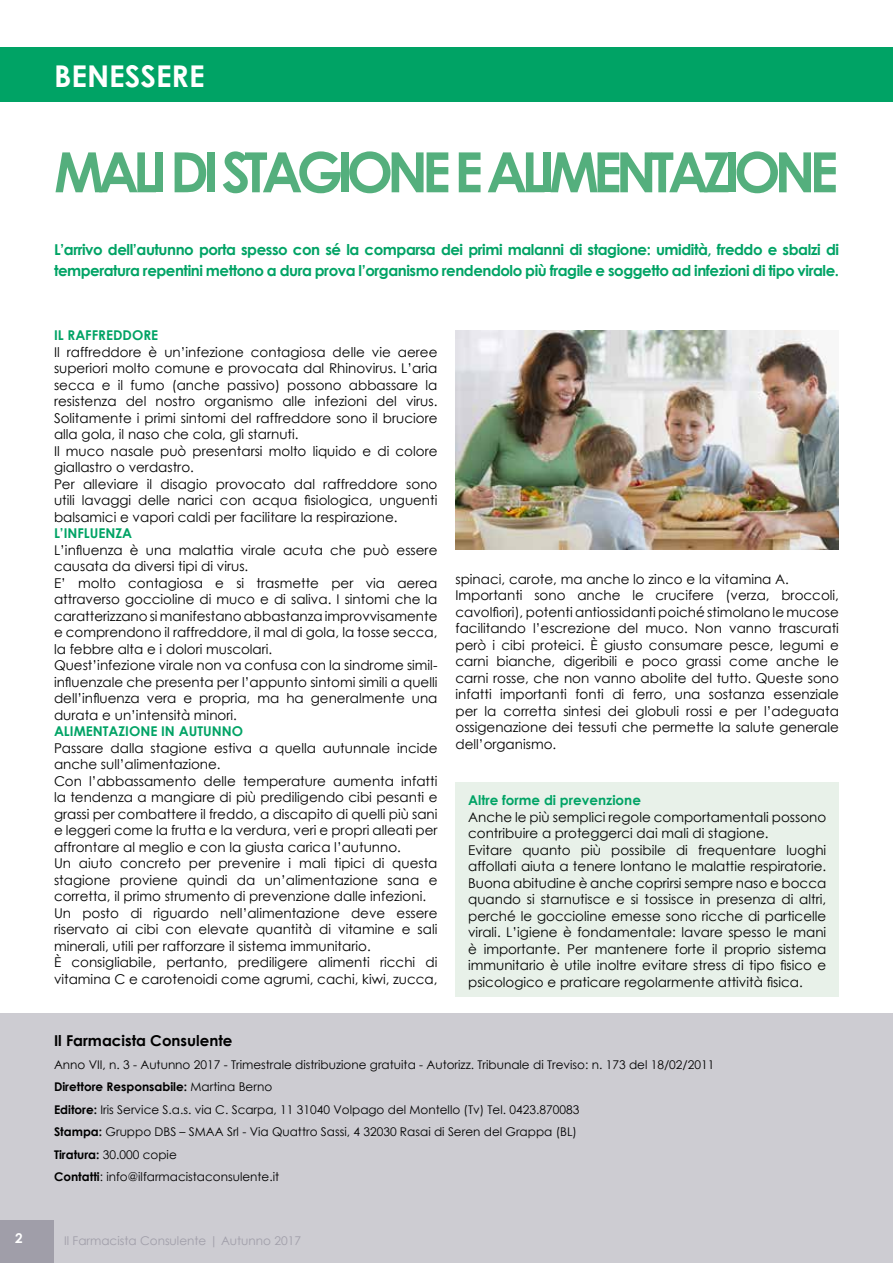
<style>
.page{position:relative;width:893px;height:1263px;background:#fff}
.page>*{position:absolute;margin:0;border:0;box-sizing:border-box;transform-origin:0 0}
.t1{font:700 55.5px "Century Gothic";letter-spacing:-.11em;color:#54af7d}
.t2{font:700 30px "Century Gothic";color:#fff}
.t3{font:700 15px/21px "Century Gothic";letter-spacing:-.03em;color:#00a365}
.t4{font:700 15px "Century Gothic";color:#000}
.t5{font:13.5px/16.5px "Century Gothic";color:#000}
.t6{font:700 13.5px "Century Gothic";color:#00a365}
.t7{font:700 13.5px "Century Gothic";color:#fff}
.t8{font:12px/22.5px "Century Gothic";color:#000}
.t9{font:12px "Century Gothic";color:#a09ea9}
.s1{font-weight:700}
</style>
<div class="page">
<div style="left:0;top:1013px;width:893px;height:250px;background:#cdccd2"></div>
<div style="left:0;top:48px;width:893px;height:54px;background:#00a365"></div>
<div style="left:455px;top:782px;width:384px;height:215px;background:#e8f1e9"></div>
<img style="left:455px;top:330px;width:384px;height:219px">
<h2 class="t2" style="left:54px;top:53px;width:152px">BENESSERE</h2>
<h1 class="t1" style="left:54px;top:130px;width:786px">MALI DI STAGIONE E ALIMENTAZIONE</h1>
<p class="t3" style="left:54px;top:238px;width:787px">L’arrivo dell’autunno porta spesso con sé la comparsa dei primi malanni di stagione: umidità, freddo e sbalzi di temperatura repentini mettono a dura prova l’organismo rendendolo più fragile e soggetto ad infezioni di tipo virale.</p>
<p class="t6" style="left:54px;top:325px;width:106px">IL RAFFREDDORE</p>
<p class="t5" style="left:54px;top:344px;width:385px">Il raffreddore è un’infezione contagiosa delle vie aeree superiori molto comune e provocata dal Rhinovirus. L’aria secca e il fumo (anche passivo) possono abbassare la resistenza del nostro organismo alle infezioni del virus.<br>Solitamente i primi sintomi del raffreddore sono il bruciore alla gola, il naso che cola, gli starnuti.<br>Il muco nasale può presentarsi molto liquido e di colore giallastro o verdastro.<br>Per alleviare il disagio provocato dal raffreddore sono utili lavaggi delle narici con acqua fisiologica, unguenti balsamici e vapori caldi per facilitare la respirazione.</p>
<p class="t6" style="left:54px;top:523px;width:80px">L’INFLUENZA</p>
<p class="t5" style="left:54px;top:541px;width:385px">L’influenza è una malattia virale acuta che può essere causata da diversi tipi di virus.<br>E’ molto contagiosa e si trasmette per via aerea attraverso goccioline di muco e di saliva. I sintomi che la caratterizzano si manifestano abbastanza improvvisamente e comprendono il raffreddore, il mal di gola, la tosse secca, la febbre alta e i dolori muscolari.<br>Quest’infezione virale non va confusa con la sindrome simil&shy;influenzale che presenta per l’appunto sintomi simili a quelli dell’influenza vera e propria, ma ha generalmente una durata e un’intensità minori.</p>
<p class="t6" style="left:54px;top:721px;width:190px">ALIMENTAZIONE IN AUTUNNO</p>
<p class="t5" style="left:54px;top:739px;width:385px">Passare dalla stagione estiva a quella autunnale incide anche sull’alimentazione.<br>Con l’abbassamento delle temperature aumenta infatti la tendenza a mangiare di più prediligendo cibi pesanti e grassi per combattere il freddo, a discapito di quelli più sani e leggeri come la frutta e la verdura, veri e propri alleati per affrontare al meglio e con la giusta carica l’autunno.<br>Un aiuto concreto per prevenire i mali tipici di questa stagione proviene quindi da un’alimentazione sana e corretta, il primo strumento di prevenzione dalle infezioni.<br>Un posto di riguardo nell’alimentazione deve essere riservato ai cibi con elevate quantità di vitamine e sali minerali, utili per rafforzare il sistema immunitario.<br>È consigliabile, pertanto, prediligere alimenti ricchi di vitamina C e carotenoidi come agrumi, cachi, kiwi, zucca,</p>
<p class="t5" style="left:455px;top:570px;width:385px">spinaci, carote, ma anche lo zinco e la vitamina A.<br>Importanti sono anche le crucifere (verza, broccoli, cavolfiori), potenti antiossidanti poiché stimolano le mucose facilitando l’escrezione del muco. Non vanno trascurati però i cibi proteici. È giusto consumare pesce, legumi e carni bianche, digeribili e poco grassi come anche le carni rosse, che non vanno abolite del tutto. Queste sono infatti importanti fonti di ferro, una sostanza essenziale per la corretta sintesi dei globuli rossi e per l’adeguata ossigenazione dei tessuti che permette la salute generale dell’organismo.</p>
<p class="t6" style="left:468px;top:790px;width:174px">Altre forme di prevenzione</p>
<p class="t5" style="left:468px;top:808px;width:360px">Anche le più semplici regole comportamentali possono contribuire a proteggerci dai mali di stagione.<br>Evitare quanto più possibile di frequentare luoghi affollati aiuta a tenere lontano le malattie respiratorie.<br>Buona abitudine è anche coprirsi sempre naso e bocca quando si starnutisce e si tossisce in presenza di altri, perché le goccioline emesse sono ricche di particelle virali. L’igiene è fondamentale: lavare spesso le mani è importante. Per mantenere forte il proprio sistema immunitario è utile inoltre evitare stress di tipo fisico e psicologico e praticare regolarmente attività fisica.</p>
<p class="t4" style="left:54px;top:1029px;width:180px">Il Farmacista Consulente</p>
<p class="t8" style="left:54px;top:1053px;width:662px">Anno VII, n. 3 - Autunno 2017 - Trimestrale distribuzione gratuita - Autorizz. Tribunale di Treviso: n. 173 del 18/02/2011<br><span class="s1">Direttore Responsabile:</span> Martina Berno<br><span class="s1">Editore:</span> Iris Service S.a.s. via C. Scarpa, 11 31040 Volpago del Montello (Tv) Tel. 0423.870083<br><span class="s1">Stampa:</span> Gruppo DBS – SMAA Srl - Via Quattro Sassi, 4 32030 Rasai di Seren del Grappa (BL)<br><span class="s1">Tiratura:</span> 30.000 copie<br><span class="s1">Contatti</span>: info@ilfarmacistaconsulente.it</p>
<p class="t7" style="left:15px;top:1227px;width:9px">2</p>
<p class="t9" style="left:64px;top:1232px;width:238px">Il Farmacista Consulente | Autunno 2017</p>
</div>
